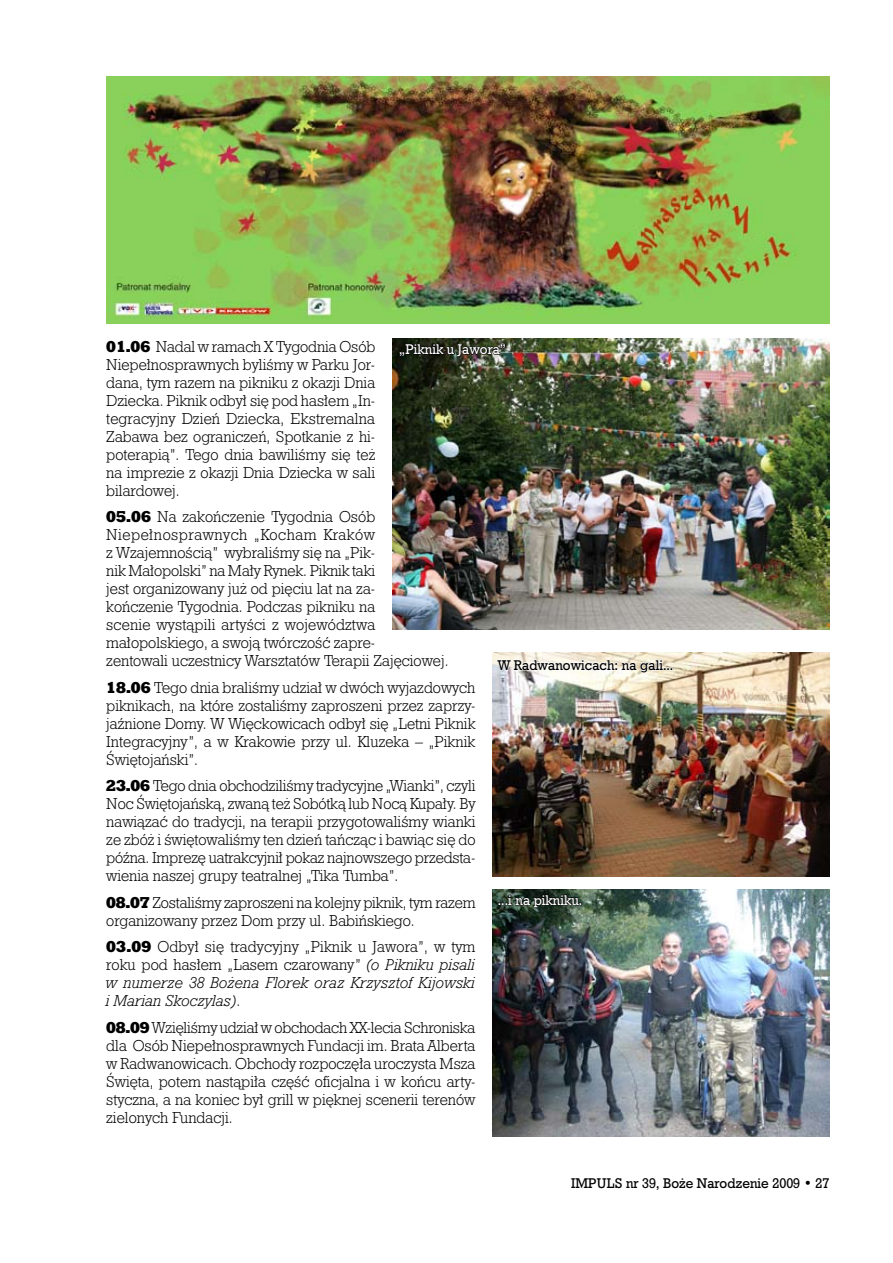
<style>
.page{position:relative;width:893px;height:1263px;background:#fff}
.page>*{position:absolute;margin:0;border:0;box-sizing:border-box;transform-origin:0 0}
.t1{font:13.5px/18px "Geo Slb 712 Lt PL";color:#000;text-align:justify}
.t2{font:italic 13.5px/18px "Geo Slb 712 Lt PL";letter-spacing:.005em;color:#000;text-align:justify}
.t3{font:12px "Geo Slb 712 Md PL";color:#000}
.t4{font:12px "Geo Slb 712 Md PL";color:#fff}
.s1{font-family:"Geo Slb 712 X Bd PL"}
.s2{font-family:"Geo Slb 712 X Bd PL";font-style:normal}
.s3{font-style:normal}
</style>
<div class="page">
<img style="left:392px;top:338px;width:437px;height:291px">
<img style="left:106px;top:77px;width:723px;height:247px">
<svg style="left:400px;top:344px;width:106px;height:13px"></svg>
<img style="left:492px;top:653px;width:337px;height:224px">
<img style="left:492px;top:890px;width:337px;height:247px">
<svg style="left:497px;top:659px;width:176px;height:14px"></svg>
<svg style="left:498px;top:894px;width:84px;height:14px"></svg>
<p class="t1" style="left:106px;top:337px;width:271px"><span class="s1">01.06</span> Nadal w ramach X Tygodnia Osób Niepełnosprawnych byliśmy w Parku Jor&shy;dana, tym razem na pikniku z okazji Dnia Dziecka. Piknik odbył się pod hasłem „In&shy;tegracyjny Dzień Dziecka, Ekstremalna Zabawa bez ograniczeń, Spotkanie z hi&shy;poterapią”. Tego dnia bawiliśmy się też na imprezie z okazji Dnia Dziecka w sali bilardowej.</p>
<p class="t1" style="left:106px;top:507px;width:344px;text-align:left"><span class="s1">05.06</span> Na zakończenie Tygodnia Osób Niepełnosprawnych „Kocham Kraków<br>z Wzajemnością” wybraliśmy się na „Pik-<br>nik Małopolski” na Mały Rynek. Piknik taki<br>jest organizowany już od pięciu lat na za-<br>kończenie Tygodnia. Podczas pikniku na<br>scenie wystąpili artyści z województwa małopolskiego, a swoją twórczość zapre-<br>zentowali uczestnicy Warsztatów Terapii Zajęciowej.</p>
<p class="t1" style="left:106px;top:678px;width:371px"><span class="s1">18.06</span> Tego dnia braliśmy udział w dwóch wyjazdowych piknikach, na które zostaliśmy zaproszeni przez zaprzy&shy;jaźnione Domy. W Więckowicach odbył się „Letni Piknik Integracyjny”, a w Krakowie przy ul. Kluzeka – „Piknik Świętojański”.</p>
<p class="t1" style="left:106px;top:776px;width:371px"><span class="s1">23.06</span> Tego dnia obchodziliśmy tradycyjne „Wianki”, czyli Noc Świętojańską, zwaną też Sobótką lub Nocą Kupały. By nawiązać do tradycji, na terapii przygotowaliśmy wianki ze zbóż i świętowaliśmy ten dzień tańcząc i bawiąc się do późna. Imprezę uatrakcyjnił pokaz najnowszego przedsta&shy;wienia naszej grupy teatralnej „Tika Tumba”.</p>
<p class="t1" style="left:106px;top:893px;width:371px"><span class="s1">08.07</span> Zostaliśmy zaproszeni na kolejny piknik, tym razem organizowany przez Dom przy ul. Babińskiego.</p>
<p class="t2" style="left:106px;top:937px;width:371px"><span class="s2">03.09</span> <span class="s3">Odbył się tradycyjny „Piknik u Jawora”, w tym roku pod hasłem „Lasem czarowany”</span> (o Pikniku pisali w numerze 38 Bożena Florek oraz Krzysztof Kijowski i Marian Skoczylas)<span class="s3">.</span></p>
<p class="t1" style="left:106px;top:1018px;width:371px"><span class="s1">08.09</span> Wzięliśmy udział w obchodach XX-lecia Schroniska dla Osób Niepełnosprawnych Fundacji im. Brata Alberta w Radwanowicach. Obchody rozpoczęła uroczysta Msza Święta, potem nastąpiła część oficjalna i w końcu arty&shy;styczna, a na koniec był grill w pięknej scenerii terenów zielonych Fundacji.</p>
<p class="t4" style="left:399px;top:341px;width:108px">„Piknik u Jawora”</p>
<p class="t3" style="left:498px;top:656px;width:177px">W Radwanowicach: na gali...</p>
<p class="t4" style="left:498px;top:891px;width:86px">...i na pikniku.</p>
<p class="t3" style="left:571px;top:1174px;width:260px">IMPULS nr 39, Boże Narodzenie 2009 • 27</p>
</div>
